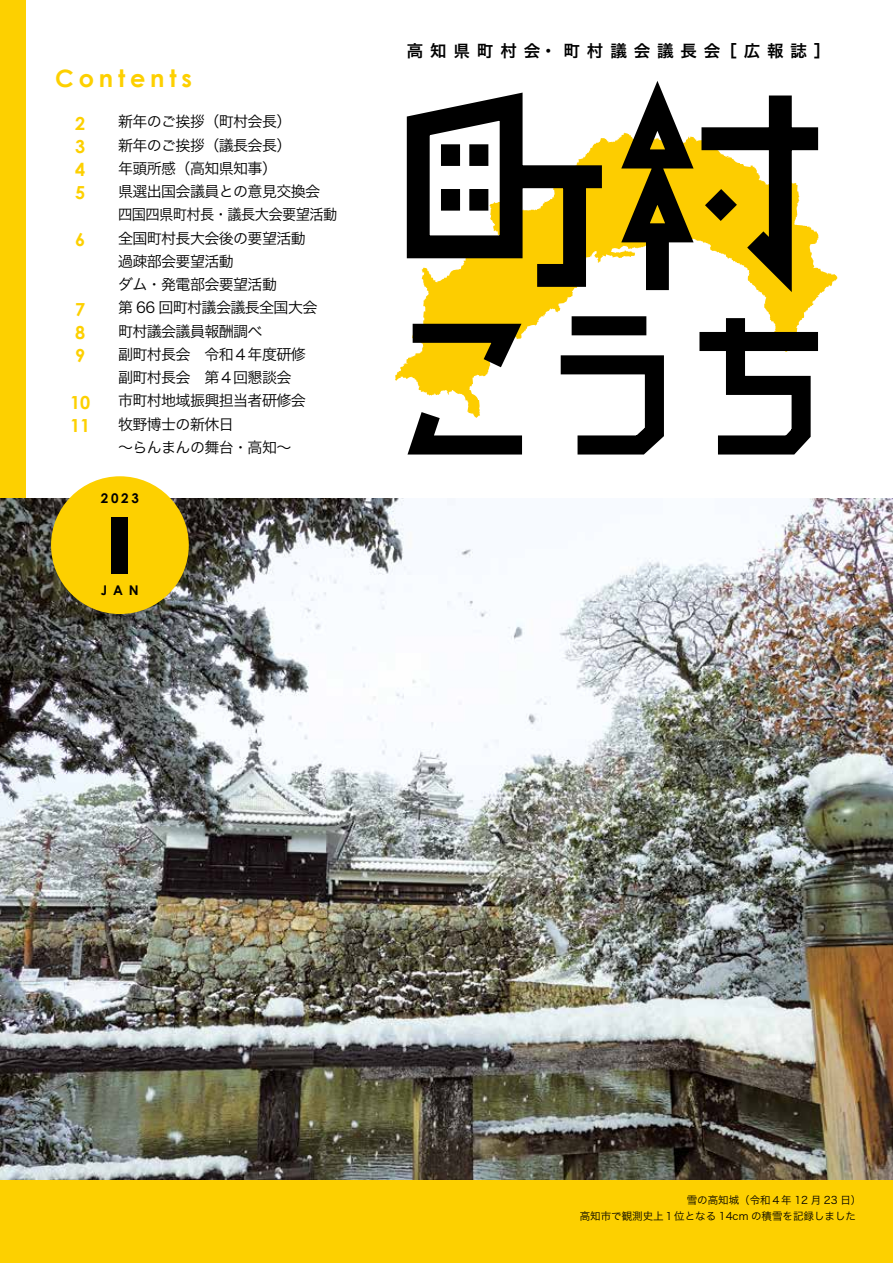
<style>
.page{position:relative;width:893px;height:1263px;background:#fff}
.page>*{position:absolute;margin:0;border:0;box-sizing:border-box;transform-origin:0 0}
.t1{font:85.05px "Bauhaus 93";color:#000}
.t2{font:700 24px "Century Gothic";letter-spacing:.2em;color:#fdd000}
.t3{font:700 18px/23.2px "Century Gothic";color:#fdd000;text-align:justify}
.t4{font:16.5px "Hira Kaku Std N W6";letter-spacing:.415em;color:#000}
.t5{font:15px/23.2px "Hira Kaku Std N W3";letter-spacing:-.04em;color:#000}
.t6{font:700 13.35px "Century Gothic";letter-spacing:.2em;color:#000}
.t7{font:10.5px/15.9px "Hira Kaku Std N W3";color:#000}
</style>
<div class="page">
<div style="left:0;top:1133px;width:893px;height:130px;background:#fdd000"></div>
<div style="left:0;top:0;width:26px;height:1263px;background:#fdd000"></div>
<img style="left:0;top:499px;width:893px;height:680px">
<div style="left:51px;top:476px;width:138px;height:138px;background:#fdd000;border-radius:50%"></div>
<svg style="left:395px;top:299px;width:423px;height:156px"></svg>
<svg style="left:406px;top:92px;width:219px;height:206px"></svg>
<svg style="left:607px;top:92px;width:28px;height:160px"></svg>
<svg style="left:635px;top:81px;width:203px;height:239px"></svg>
<div style="left:441px;top:144px;width:19px;height:22px;background:#000"></div>
<div style="left:469px;top:144px;width:19px;height:22px;background:#000"></div>
<div style="left:441px;top:189px;width:19px;height:22px;background:#000"></div>
<div style="left:469px;top:189px;width:19px;height:22px;background:#000"></div>
<h2 class="t2" style="left:55px;top:63px;width:138px">Contents</h2>
<p class="t3" style="left:75px;top:111px;width:12px">2<br>3<br>4<br>5</p>
<p class="t3" style="left:75px;top:227px;width:12px">6</p>
<p class="t3" style="left:75px;top:297px;width:12px">7<br>8<br>9</p>
<p class="t3" style="left:70px;top:390px;width:22px">10<br>11</p>
<p class="t5" style="left:118px;top:110px;width:221px">新年のご挨拶（町村会長(<br>新年のご挨拶（議長会長(<br>年頭所感（高知県知事(<br>県選出国会議員との意見交換会四国四県町村長・議長大会要望活動全国町村長大会後の要望活動<br>過疎部会要望活動<br>ダム・発電部会要望活動<br>第 66 回町村議会議長全国大会<br>町村議会議員報酬調べ<br>副町村長会　令和４年度研修<br>副町村長会　第４回懇談会<br>市町村地域振興担当者研修会<br>牧野博士の新休日<br>～らんまんの舞台・高知~</p>
<p class="t6" style="left:101px;top:489px;width:39px">2023</p>
<h1 class="t1" style="left:96px;top:497px;width:50px">1</h1>
<p class="t6" style="left:101px;top:581px;width:39px">JAN</p>
<p class="t4" style="left:407px;top:38px;width:425px">高知県町村会・町村議会議長会［広報誌 [</p>
<p class="t7" style="left:580px;top:1192px;width:283px;text-indent:107px">雪の高知城（令和４年 12 月 23 日(高知市で観測史上１位となる 14cm の積雪を記録しました</p>
</div>
